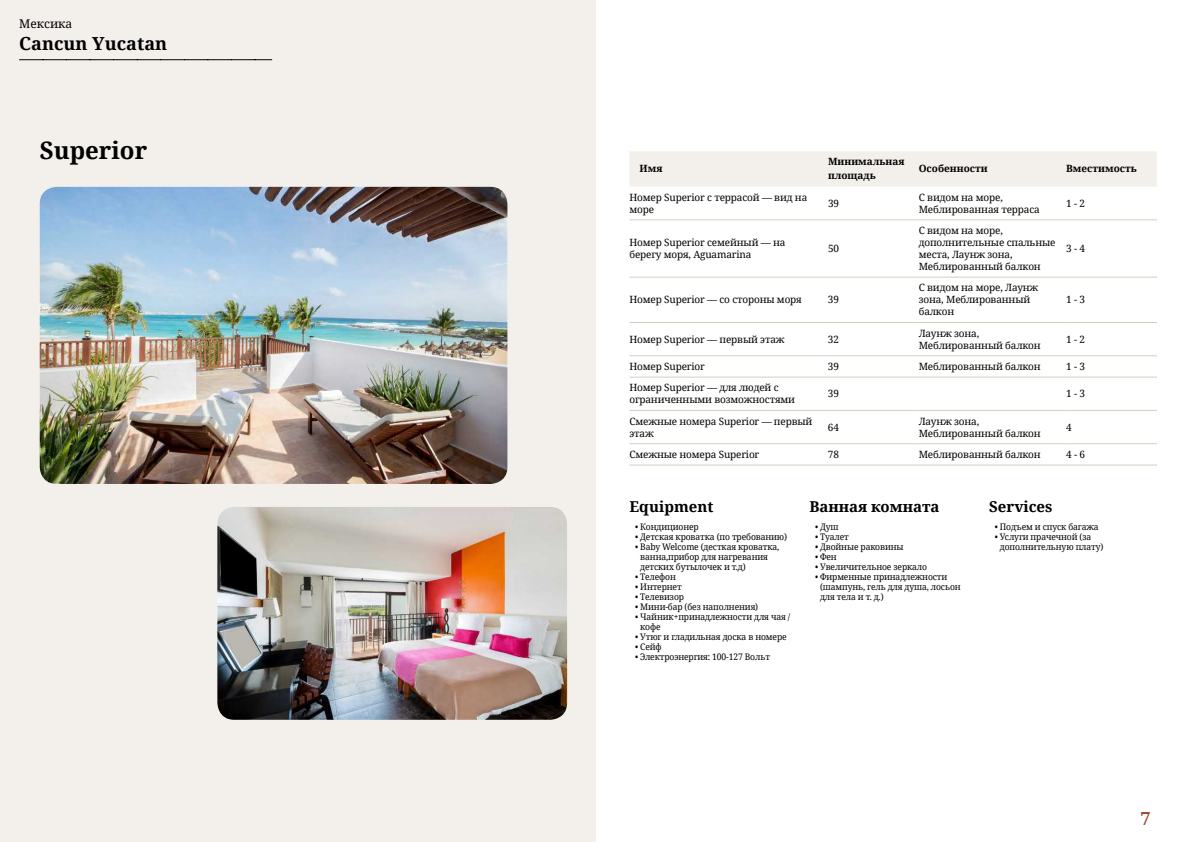
<style>
.page{position:relative;width:1191px;height:842px;background:#fff}
.page>*{position:absolute;margin:0;border:0;box-sizing:border-box;transform-origin:0 0}
.t1{font:700 24px "Noto Serif";color:#000}
.t2{font:700 18px "Noto Serif";color:#000}
.t3{font:700 18px "Noto Serif";color:#9d432c}
.t4{font:700 15px "Noto Serif";color:#000}
.t5{font:12px "Noto Serif";color:#000}
.t6{font:10px/12px "Noto Serif";letter-spacing:-.015em;color:#000}
.t7{font:700 10px/14px "Noto Serif";color:#000}
.t8{font:9px/10px "Noto Serif";letter-spacing:-.015em;color:#000;scale:.95 1}
</style>
<div class="page">
<div style="left:0;top:0;width:595px;height:842px;background:#f3f0ec"></div>
<img style="left:40px;top:187px;width:467px;height:297px">
<img style="left:217px;top:507px;width:350px;height:213px">
<svg style="left:20px;top:59px;width:252px;height:1px"></svg>
<div style="left:630px;top:151px;width:527px;height:36px;background:#f3f0ec"></div>
<hr style="left:629px;top:219px;width:199px;height:1px;background:#d7cdc1">
<hr style="left:828px;top:219px;width:90px;height:1px;background:#d7cdc1">
<hr style="left:918px;top:219px;width:148px;height:1px;background:#d7cdc1">
<hr style="left:1066px;top:219px;width:91px;height:1px;background:#d7cdc1">
<hr style="left:629px;top:277px;width:199px;height:1px;background:#d7cdc1">
<hr style="left:828px;top:277px;width:90px;height:1px;background:#d7cdc1">
<hr style="left:918px;top:277px;width:148px;height:1px;background:#d7cdc1">
<hr style="left:1066px;top:277px;width:91px;height:1px;background:#d7cdc1">
<hr style="left:629px;top:322px;width:199px;height:1px;background:#d7cdc1">
<hr style="left:828px;top:322px;width:90px;height:1px;background:#d7cdc1">
<hr style="left:918px;top:322px;width:148px;height:1px;background:#d7cdc1">
<hr style="left:1066px;top:322px;width:91px;height:1px;background:#d7cdc1">
<hr style="left:629px;top:355px;width:199px;height:1px;background:#d7cdc1">
<hr style="left:828px;top:355px;width:90px;height:1px;background:#d7cdc1">
<hr style="left:918px;top:355px;width:148px;height:1px;background:#d7cdc1">
<hr style="left:1066px;top:355px;width:91px;height:1px;background:#d7cdc1">
<hr style="left:629px;top:377px;width:199px;height:1px;background:#d7cdc1">
<hr style="left:828px;top:377px;width:90px;height:1px;background:#d7cdc1">
<hr style="left:918px;top:377px;width:148px;height:1px;background:#d7cdc1">
<hr style="left:1066px;top:377px;width:91px;height:1px;background:#d7cdc1">
<hr style="left:629px;top:410px;width:199px;height:1px;background:#d7cdc1">
<hr style="left:828px;top:410px;width:90px;height:1px;background:#d7cdc1">
<hr style="left:918px;top:410px;width:148px;height:1px;background:#d7cdc1">
<hr style="left:1066px;top:410px;width:91px;height:1px;background:#d7cdc1">
<hr style="left:629px;top:443px;width:199px;height:1px;background:#d7cdc1">
<hr style="left:828px;top:443px;width:90px;height:1px;background:#d7cdc1">
<hr style="left:918px;top:443px;width:148px;height:1px;background:#d7cdc1">
<hr style="left:1066px;top:443px;width:91px;height:1px;background:#d7cdc1">
<hr style="left:629px;top:464px;width:199px;height:1px;background:#d7cdc1">
<hr style="left:828px;top:464px;width:90px;height:1px;background:#d7cdc1">
<hr style="left:918px;top:464px;width:148px;height:1px;background:#d7cdc1">
<hr style="left:1066px;top:464px;width:91px;height:1px;background:#d7cdc1">
<p class="t5" style="left:19px;top:16px;width:55px">Мексика</p>
<h2 class="t2" style="left:19px;top:31px;width:149px">Cancun Yucatan</h2>
<h1 class="t1" style="left:40px;top:133px;width:109px">Superior</h1>
<p class="t7" style="left:639px;top:161px;width:24px">Имя</p>
<p class="t7" style="left:828px;top:154px;width:78px">Минимальная площадь</p>
<p class="t7" style="left:918px;top:161px;width:70px">Особенности</p>
<p class="t7" style="left:1066px;top:161px;width:72px">Вместимость</p>
<p class="t6" style="left:629px;top:191px;width:179px">Номер Superior с террасой — вид на море</p>
<p class="t6" style="left:828px;top:197px;width:13px">39</p>
<p class="t6" style="left:918px;top:191px;width:122px">С видом на море,<br>Меблированная терраса</p>
<p class="t6" style="left:1066px;top:197px;width:20px">1 - 2</p>
<p class="t6" style="left:629px;top:236px;width:157px">Номер Superior семейный — на берегу моря, Aguamarina</p>
<p class="t6" style="left:828px;top:242px;width:13px">50</p>
<p class="t6" style="left:918px;top:224px;width:138px">С видом на море, дополнительные спальные места, Лаунж зона,<br>Меблированный балкон</p>
<p class="t6" style="left:1066px;top:242px;width:20px">3 - 4</p>
<p class="t6" style="left:629px;top:293px;width:174px">Номер Superior — со стороны моря</p>
<p class="t6" style="left:828px;top:293px;width:13px">39</p>
<p class="t6" style="left:918px;top:281px;width:121px">С видом на море, Лаунж зона, Меблированный балкон</p>
<p class="t6" style="left:1066px;top:293px;width:20px">1 - 3</p>
<p class="t6" style="left:629px;top:333px;width:157px">Номер Superior — первый этаж</p>
<p class="t6" style="left:828px;top:333px;width:13px">32</p>
<p class="t6" style="left:918px;top:327px;width:124px">Лаунж зона,<br>Меблированный балкон</p>
<p class="t6" style="left:1066px;top:333px;width:20px">1 - 2</p>
<p class="t6" style="left:629px;top:360px;width:77px">Номер Superior</p>
<p class="t6" style="left:828px;top:360px;width:13px">39</p>
<p class="t6" style="left:918px;top:360px;width:124px">Меблированный балкон</p>
<p class="t6" style="left:1066px;top:360px;width:20px">1 - 3</p>
<p class="t6" style="left:629px;top:381px;width:167px">Номер Superior — для людей с ограниченными возможностями</p>
<p class="t6" style="left:828px;top:387px;width:13px">39</p>
<p class="t6" style="left:1066px;top:387px;width:20px">1 - 3</p>
<p class="t6" style="left:629px;top:415px;width:184px">Смежные номера Superior — первый этаж</p>
<p class="t6" style="left:828px;top:421px;width:13px">64</p>
<p class="t6" style="left:918px;top:415px;width:124px">Лаунж зона,<br>Меблированный балкон</p>
<p class="t6" style="left:1066px;top:421px;width:7px">4</p>
<p class="t6" style="left:629px;top:448px;width:131px">Смежные номера Superior</p>
<p class="t6" style="left:828px;top:448px;width:13px">78</p>
<p class="t6" style="left:918px;top:448px;width:124px">Меблированный балкон</p>
<p class="t6" style="left:1066px;top:448px;width:20px">4 - 6</p>
<h3 class="t4" style="left:629px;top:496px;width:85px">Equipment</h3>
<p class="t8" style="left:635px;top:522px;width:68px">• Кондиционер</p>
<p class="t8" style="left:635px;top:532px;width:161px">• Детская кроватка (по требованию)</p>
<p class="t8" style="left:640px;top:542px;width:148px;text-indent:-5px">• Baby Welcome (десткая кроватка, ванна,прибор для нагревания детских бутылочек и т.д)</p>
<p class="t8" style="left:635px;top:572px;width:44px">• Телефон</p>
<p class="t8" style="left:635px;top:582px;width:50px">• Интернет</p>
<p class="t8" style="left:635px;top:592px;width:53px">• Телевизор</p>
<p class="t8" style="left:635px;top:602px;width:131px">• Мини-бар (без наполнения)</p>
<p class="t8" style="left:640px;top:612px;width:159px;text-indent:-5px">• Чайник+принадлежности для чая / кофе</p>
<p class="t8" style="left:635px;top:632px;width:161px">• Утюг и гладильная доска в номере</p>
<p class="t8" style="left:635px;top:642px;width:29px">• Сейф</p>
<p class="t8" style="left:635px;top:652px;width:143px">• Электроэнергия: 100-127 Вольт</p>
<h3 class="t4" style="left:989px;top:496px;width:65px">Services</h3>
<p class="t8" style="left:994px;top:522px;width:111px">• Подъем и спуск багажа</p>
<p class="t8" style="left:1000px;top:532px;width:110px;text-indent:-5px">• Услуги прачечной (за дополнительную плату)</p>
<h3 class="t4" style="left:809px;top:496px;width:132px">Ванная комната</h3>
<p class="t8" style="left:815px;top:522px;width:26px">• Душ</p>
<p class="t8" style="left:815px;top:532px;width:37px">• Туалет</p>
<p class="t8" style="left:815px;top:542px;width:95px">• Двойные раковины</p>
<p class="t8" style="left:815px;top:552px;width:24px">• Фен</p>
<p class="t8" style="left:815px;top:562px;width:119px">• Увеличительное зеркало</p>
<p class="t8" style="left:820px;top:572px;width:149px;text-indent:-5px">• Фирменные принадлежности (шампунь, гель для душа, лосьон для тела и т. д.)</p>
<h2 class="t3" style="left:1140px;top:806px;width:12px">7</h2>
</div>
